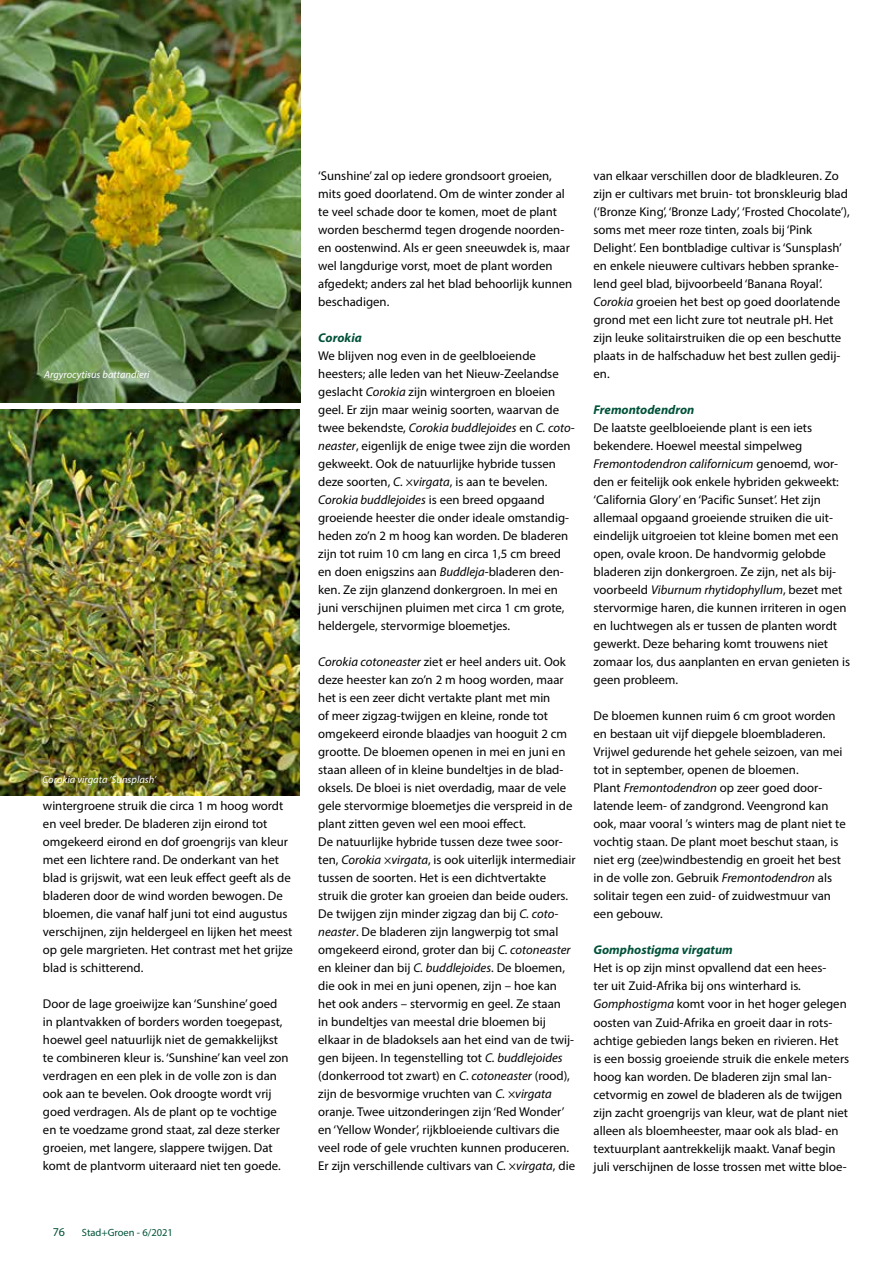
<style>
.page{position:relative;width:893px;height:1263px;background:#fff}
.page>*{position:absolute;margin:0;border:0;box-sizing:border-box;transform-origin:0 0}
.t1{font:12.75px/18px "Myriad Pro";color:#000}
.t2{font:italic 700 12.75px "Myriad Pro";color:#005139}
.t3{font:12px "Myriad Pro";color:#005139}
.t4{font:italic 10.5px "Myriad Pro";color:#fff}
.t5{font:10.5px "Myriad Pro";color:#005139}
.s1{font-style:italic}
</style>
<div class="page">
<img style="left:0;top:0;width:300px;height:402px">
<img style="left:0;top:409px;width:299px;height:386px">
<p class="t4" style="left:44px;top:368px;width:107px">Argyrocytisus battandieri</p>
<p class="t4" style="left:43px;top:773px;width:115px">Corokia virgata ‘Sunsplash’</p>
<p class="t1" style="left:43px;top:797px;width:252px">wintergroene struik die circa 1 m hoog wordt en veel breder. De bladeren zijn eirond tot omgekeerd eirond en dof groengrijs van kleur met een lichtere rand. De onderkant van het blad is grijswit, wat een leuk effect geeft als de bladeren door de wind worden bewogen. De bloemen, die vanaf half juni tot eind augustus verschijnen, zijn heldergeel en lijken het meest op gele margrieten. Het contrast met het grijze blad is schitterend.</p>
<p class="t1" style="left:43px;top:995px;width:247px">Door de lage groeiwijze kan ‘Sunshine’ goed in plantvakken of borders worden toegepast, hoewel geel natuurlijk niet de gemakkelijkst te combineren kleur is. ‘Sunshine’ kan veel zon verdragen en een plek in de volle zon is dan ook aan te bevelen. Ook droogte wordt vrij goed verdragen. Als de plant op te vochtige en te voedzame grond staat, zal deze sterker groeien, met langere, slappere twijgen. Dat komt de plantvorm uiteraard niet ten goede.</p>
<p class="t3" style="left:53px;top:1224px;width:14px">76</p>
<p class="t5" style="left:82px;top:1226px;width:93px">Stad+Groen - 6/2021</p>
<p class="t1" style="left:318px;top:167px;width:256px">‘Sunshine’ zal op iedere grondsoort groeien, mits goed doorlatend. Om de winter zonder al te veel schade door te komen, moet de plant worden beschermd tegen drogende noorden&shy;en oostenwind. Als er geen sneeuwdek is, maar wel langdurige vorst, moet de plant worden afgedekt; anders zal het blad behoorlijk kunnen beschadigen.</p>
<p class="t2" style="left:318px;top:330px;width:45px">Corokia</p>
<p class="t1" style="left:318px;top:347px;width:258px">We blijven nog even in de geelbloeiende heesters; alle leden van het Nieuw-Zeelandse geslacht <span class="s1">Corokia</span> zijn wintergroen en bloeien geel. Er zijn maar weinig soorten, waarvan de twee bekendste, <span class="s1">Corokia buddlejoides</span> en <span class="s1">C. coto&shy;neaster</span>, eigenlijk de enige twee zijn die worden gekweekt. Ook de natuurlijke hybride tussen deze soorten, <span class="s1">C. ×virgata</span>, is aan te bevelen.<br><span class="s1">Corokia buddlejoides</span> is een breed opgaand groeiende heester die onder ideale omstandig&shy;heden zo’n 2 m hoog kan worden. De bladeren zijn tot ruim 10 cm lang en circa 1,5 cm breed en doen enigszins aan <span class="s1">Buddleja</span>-bladeren den&shy;ken. Ze zijn glanzend donkergroen. In mei en juni verschijnen pluimen met circa 1 cm grote, heldergele, stervormige bloemetjes.</p>
<p class="t1" style="left:318px;top:653px;width:259px"><span class="s1">Corokia cotoneaster</span> ziet er heel anders uit. Ook deze heester kan zo’n 2 m hoog worden, maar het is een zeer dicht vertakte plant met min<br>of meer zigzag-twijgen en kleine, ronde tot omgekeerd eironde blaadjes van hooguit 2 cm grootte. De bloemen openen in mei en juni en staan alleen of in kleine bundeltjes in de blad&shy;oksels. De bloei is niet overdadig, maar de vele gele stervormige bloemetjes die verspreid in de plant zitten geven wel een mooi effect.<br>De natuurlijke hybride tussen deze twee soor&shy;ten, <span class="s1">Corokia ×virgata</span>, is ook uiterlijk intermediair tussen de soorten. Het is een dichtvertakte struik die groter kan groeien dan beide ouders.<br>De twijgen zijn minder zigzag dan bij <span class="s1">C. coto&shy;neaster</span>. De bladeren zijn langwerpig tot smal omgekeerd eirond, groter dan bij <span class="s1">C. cotoneaster </span>en kleiner dan bij <span class="s1">C. buddlejoides</span>. De bloemen, die ook in mei en juni openen, zijn – hoe kan het ook anders – stervormig en geel. Ze staan<br>in bundeltjes van meestal drie bloemen bij elkaar in de bladoksels aan het eind van de twij&shy;gen bijeen. In tegenstelling tot <span class="s1">C. buddlejoides </span>(donkerrood tot zwart) en <span class="s1">C. cotoneaster</span> (rood), zijn de besvormige vruchten van <span class="s1">C. ×virgata </span>oranje. Twee uitzonderingen zijn ‘Red Wonder’ en ‘Yellow Wonder’, rijkbloeiende cultivars die veel rode of gele vruchten kunnen produceren.<br>Er zijn verschillende cultivars van <span class="s1">C. ×virgata</span>, die</p>
<p class="t1" style="left:594px;top:167px;width:258px">van elkaar verschillen door de bladkleuren. Zo zijn er cultivars met bruin- tot bronskleurig blad (‘Bronze King’, ‘Bronze Lady’, ‘Frosted Chocolate’), soms met meer roze tinten, zoals bij ‘Pink Delight’. Een bontbladige cultivar is ‘Sunsplash’ en enkele nieuwere cultivars hebben spranke&shy;lend geel blad, bijvoorbeeld ‘Banana Royal’.<br><span class="s1">Corokia</span> groeien het best op goed doorlatende grond met een licht zure tot neutrale pH. Het zijn leuke solitairstruiken die op een beschutte plaats in de halfschaduw het best zullen gedij&shy;en.</p>
<p class="t2" style="left:594px;top:402px;width:102px">Fremontodendron</p>
<p class="t1" style="left:594px;top:419px;width:258px">De laatste geelbloeiende plant is een iets bekendere. Hoewel meestal simpelweg <span class="s1">Fremontodendron californicum</span> genoemd, wor&shy;den er feitelijk ook enkele hybriden gekweekt: ‘California Glory’ en ‘Pacific Sunset’. Het zijn allemaal opgaand groeiende struiken die uit&shy;eindelijk uitgroeien tot kleine bomen met een open, ovale kroon. De handvormig gelobde bladeren zijn donkergroen. Ze zijn, net als bij&shy;voorbeeld <span class="s1">Viburnum rhytidophyllum</span>, bezet met stervormige haren, die kunnen irriteren in ogen en luchtwegen als er tussen de planten wordt gewerkt. Deze beharing komt trouwens niet zomaar los, dus aanplanten en ervan genieten is geen probleem.</p>
<p class="t1" style="left:594px;top:707px;width:254px">De bloemen kunnen ruim 6 cm groot worden en bestaan uit vijf diepgele bloembladeren.<br>Vrijwel gedurende het gehele seizoen, van mei tot in september, openen de bloemen.<br>Plant <span class="s1">Fremontodendron</span> op zeer goed door&shy;latende leem- of zandgrond. Veengrond kan ook, maar vooral ’s winters mag de plant niet te vochtig staan. De plant moet beschut staan, is niet erg (zee)windbestendig en groeit het best in de volle zon. Gebruik <span class="s1">Fremontodendron</span> als solitair tegen een zuid- of zuidwestmuur van een gebouw.</p>
<p class="t2" style="left:594px;top:942px;width:141px">Gomphostigma virgatum</p>
<p class="t1" style="left:594px;top:959px;width:257px">Het is op zijn minst opvallend dat een hees-<br>ter uit Zuid-Afrika bij ons winterhard is.<br><span class="s1">Gomphostigma</span> komt voor in het hoger gelegen oosten van Zuid-Afrika en groeit daar in rots&shy;achtige gebieden langs beken en rivieren. Het is een bossig groeiende struik die enkele meters hoog kan worden. De bladeren zijn smal lan&shy;cetvormig en zowel de bladeren als de twijgen zijn zacht groengrijs van kleur, wat de plant niet alleen als bloemheester, maar ook als blad- en textuurplant aantrekkelijk maakt. Vanaf begin juli verschijnen de losse trossen met witte bloe-</p>
</div>
